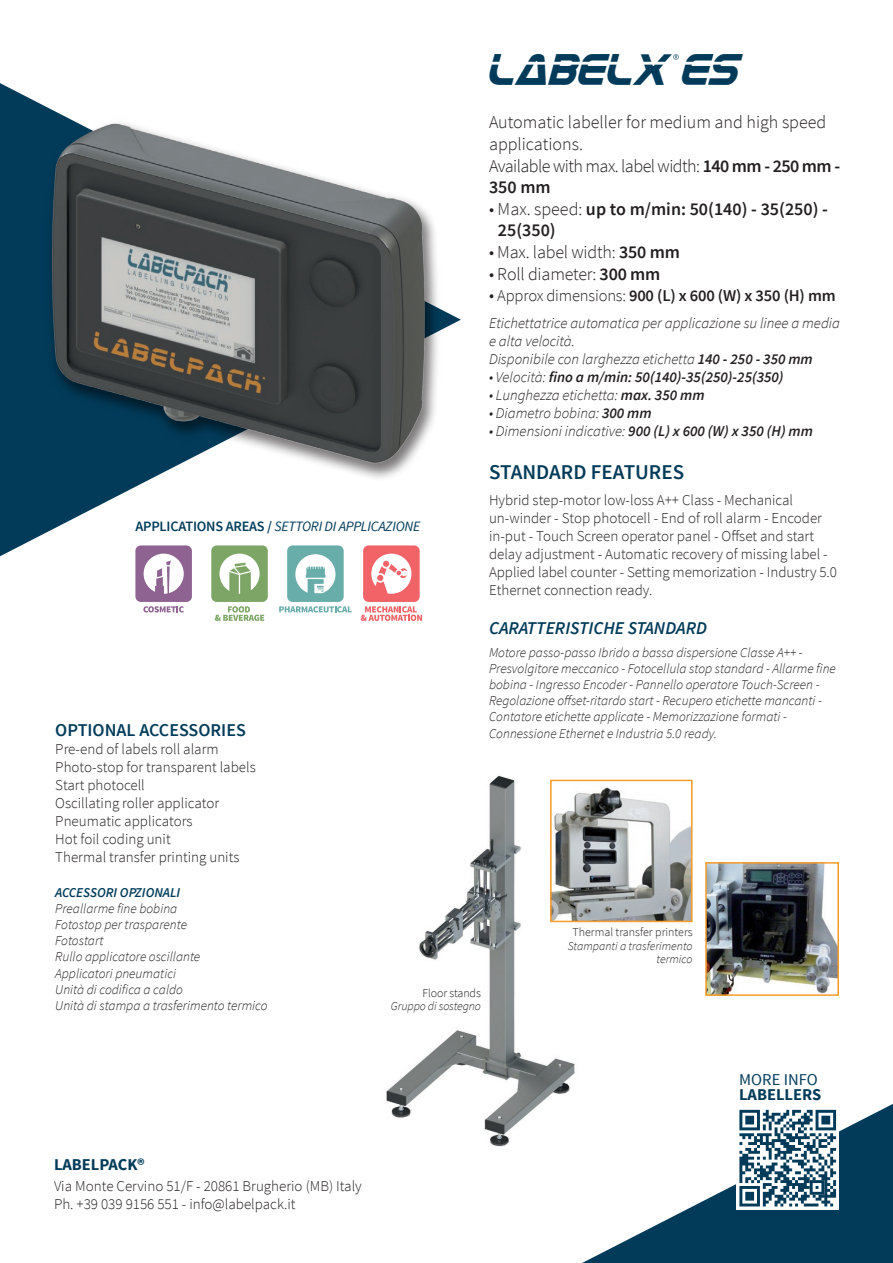
<style>
.page{position:relative;width:893px;height:1263px;background:#fff}
.page>*{position:absolute;margin:0;border:0;box-sizing:border-box;transform-origin:0 0}
.t1{font:italic 46.5px "Laserian";color:#023b59;scale:.49 1}
.t2{font:600 21px "Source Sans Pro";color:#023b59}
.t3{font:300 18px/21.6px "Source Sans Pro";letter-spacing:-.01em;color:#231f20}
.t4{font:600 18px "Source Sans Pro";color:#231f20}
.t5{font:300 18px "Source Sans Pro";letter-spacing:-.03em;color:#231f20}
.t6{font:italic 600 18px "Source Sans Pro";color:#023b59}
.t7{font:600 18px "Source Sans Pro";color:#023b59}
.t8{font:600 16.5px "Source Sans Pro";letter-spacing:-.01em;color:#231f20}
.t9{font:700 16.5px "Source Sans Pro";color:#023b59}
.t10{font:16.5px "Source Sans Pro";color:#023b59}
.t11{font:300 15px/18px "Source Sans Pro";color:#231f20}
.t12{font:italic 300 15px/18px "Source Sans Pro";color:#231f20}
.t13{font:italic 600 15px "Source Sans Pro";color:#231f20}
.t14{font:italic 14.25px "Source Sans Pro";letter-spacing:-.015em;color:#023b59}
.t15{font:italic 300 13.5px/16.2px "Source Sans Pro";color:#231f20}
.t16{font:italic 600 13.5px "Source Sans Pro";color:#023b59}
.t17{font:italic 300 12px/13.5px "Source Sans Pro";color:#231f20;text-align:right}
.t18{font:300 12px "Source Sans Pro";color:#231f20}
.s1{font-weight:600}
.s2{font-weight:300}
.s3{font-weight:300;font-size:18px}
.s4{font-weight:600;font-style:normal}
</style>
<div class="page">
<svg style="left:673px;top:54px;width:6px;height:6px"></svg>
<img style="left:386px;top:775px;width:200px;height:372px">
<svg style="left:582px;top:1104px;width:311px;height:159px"></svg>
<svg style="left:0;top:83px;width:112px;height:473px"></svg>
<div style="left:135px;top:545px;width:57px;height:57px;background:#8f6391;border-radius:5px"></div>
<svg style="left:144px;top:554px;width:40px;height:40px"></svg>
<svg style="left:143px;top:606px;width:41px;height:6px"></svg>
<div style="left:211px;top:545px;width:57px;height:57px;background:#7da565;border-radius:5px"></div>
<svg style="left:219px;top:554px;width:41px;height:40px"></svg>
<svg style="left:215px;top:606px;width:49px;height:15px"></svg>
<svg style="left:361px;top:606px;width:61px;height:15px"></svg>
<div style="left:363px;top:545px;width:57px;height:57px;background:#f16367;border-radius:5px"></div>
<svg style="left:371px;top:554px;width:40px;height:40px"></svg>
<div style="left:287px;top:545px;width:57px;height:57px;background:#69adaa;border-radius:5px"></div>
<svg style="left:295px;top:554px;width:40px;height:39px"></svg>
<svg style="left:279px;top:606px;width:73px;height:6px"></svg>
<svg style="left:736px;top:1107px;width:103px;height:102px"></svg>
<svg style="left:739px;top:1110px;width:97px;height:96px"></svg>
<img style="left:0;top:98px;width:461px;height:401px">
<div style="left:551px;top:780px;width:141px;height:141px;background:#fff"></div>
<img style="left:553px;top:787px;width:137px;height:132px">
<div style="left:550px;top:780px;width:143px;height:142px;border:2px solid #f89c28"></div>
<img style="left:708px;top:865px;width:128px;height:128px">
<div style="left:705px;top:862px;width:134px;height:134px;border:2px solid #f89c28"></div>
<p class="t1" style="left:486px;top:51px;width:537px">LABELX ES</p>
<p class="t3" style="left:489px;top:112px;width:339px">Automatic labeller for medium and high speed applications.</p>
<p class="t5" style="left:489px;top:155px;width:353px">Available with max. label width: <span class="s1">140 mm - 250 mm -</span></p>
<p class="t4" style="left:489px;top:176px;width:63px">350 mm</p>
<p class="t4" style="left:489px;top:197px;width:341px"><span class="s2">• Max. speed:</span> up to m/min: 50(140) - 35(250) -</p>
<p class="t4" style="left:498px;top:219px;width:59px">25(350)</p>
<p class="t3" style="left:489px;top:241px;width:192px">• Max. label width: <span class="s1">350 mm</span></p>
<p class="t3" style="left:489px;top:263px;width:173px">• Roll diameter: <span class="s1">300 mm</span></p>
<p class="t8" style="left:489px;top:285px;width:348px"><span class="s3">•</span> <span class="s2">Approx dimensions:</span> 900 (L) x 600 (W) x 350 (H) mm</p>
<p class="t12" style="left:489px;top:314px;width:353px">Etichettatrice automatica per applicazione su linee a media e alta velocità.</p>
<p class="t12" style="left:489px;top:350px;width:325px">Disponibile con larghezza etichetta <span class="s1">140 - 250 - 350 mm</span></p>
<p class="t13" style="left:489px;top:368px;width:296px"><span class="s2">• Velocità:</span> fino a m/min: 50(140)-35(250)-25(350)</p>
<p class="t12" style="left:489px;top:386px;width:217px">• Lunghezza etichetta: <span class="s1">max. 350 mm</span></p>
<p class="t12" style="left:489px;top:404px;width:164px">• Diametro bobina: <span class="s1">300 mm</span></p>
<p class="t12" style="left:489px;top:422px;width:325px">• Dimensioni indicative: <span class="s1">900 (L) x 600 (W) x 350 (H) mm</span></p>
<p class="t2" style="left:489px;top:459px;width:197px">STANDARD FEATURES</p>
<p class="t11" style="left:489px;top:491px;width:306px">Hybrid step-motor low-loss A++ Class - Mechanical</p>
<p class="t11" style="left:489px;top:509px;width:349px">un-winder - Stop photocell - End of roll alarm - Encoder in-put - Touch Screen operator panel - Offset and start delay adjustment - Automatic recovery of missing label - Applied label counter - Setting memorization - Industry 5.0<br>Ethernet connection ready.</p>
<p class="t6" style="left:489px;top:617px;width:219px">CARATTERISTICHE STANDARD</p>
<p class="t15" style="left:489px;top:644px;width:348px">Motore passo-passo Ibrido a bassa dispersione Classe A++ -<br>Presvolgitore meccanico - Fotocellula stop standard - Allarme fine</p>
<p class="t15" style="left:489px;top:676px;width:332px">bobina - Ingresso Encoder - Pannello operatore Touch-Screen -</p>
<p class="t15" style="left:489px;top:693px;width:334px">Regolazione offset-ritardo start - Recupero etichette mancanti -</p>
<p class="t15" style="left:489px;top:709px;width:299px">Contatore etichette applicate - Memorizzazione formati -</p>
<p class="t14" style="left:135px;top:518px;width:286px"><span class="s4">APPLICATIONS AREAS /</span> SETTORI DI APPLICAZIONE</p>
<p class="t7" style="left:55px;top:719px;width:192px">OPTIONAL ACCESSORIES</p>
<p class="t15" style="left:489px;top:725px;width:230px">Connessione Ethernet e Industria 5.0 ready.</p>
<p class="t11" style="left:55px;top:740px;width:165px">Pre-end of labels roll alarm</p>
<p class="t11" style="left:55px;top:758px;width:202px">Photo-stop for transparent labels</p>
<p class="t11" style="left:55px;top:776px;width:91px">Start photocell</p>
<p class="t11" style="left:55px;top:794px;width:165px">Oscillating roller applicator</p>
<p class="t11" style="left:55px;top:812px;width:139px">Pneumatic applicators</p>
<p class="t11" style="left:55px;top:830px;width:117px">Hot foil coding unit</p>
<p class="t11" style="left:55px;top:848px;width:186px">Thermal transfer printing units</p>
<p class="t16" style="left:55px;top:884px;width:126px">ACCESSORI OPZIONALI</p>
<p class="t15" style="left:55px;top:900px;width:124px">Preallarme fine bobina</p>
<p class="t15" style="left:55px;top:916px;width:133px">Fotostop per trasparente</p>
<p class="t15" style="left:55px;top:933px;width:50px">Fotostart</p>
<p class="t15" style="left:55px;top:949px;width:146px">Rullo applicatore oscillante</p>
<p class="t15" style="left:55px;top:965px;width:122px">Applicatori pneumatici</p>
<p class="t15" style="left:55px;top:981px;width:129px">Unità di codifica a caldo</p>
<p class="t15" style="left:55px;top:997px;width:214px">Unità di stampa a trasferimento termico</p>
<p class="t18" style="left:572px;top:925px;width:122px">Thermal transfer printers</p>
<p class="t17" style="left:568px;top:939px;width:126px">Stampanti a trasferimento termico</p>
<p class="t18" style="left:422px;top:985px;width:60px">Floor stands</p>
<p class="t17" style="left:391px;top:999px;width:91px">Gruppo di sostegno</p>
<p class="t9" style="left:54px;top:1153px;width:92px">LABELPACK®</p>
<p class="t11" style="left:54px;top:1177px;width:309px">Via Monte Cervino 51/F - 20861 Brugherio (MB) Italy</p>
<p class="t11" style="left:54px;top:1195px;width:243px">Ph. +39 039 9156 551 - info@labelpack.it</p>
<p class="t10" style="left:739px;top:1069px;width:80px">MORE INFO</p>
<p class="t9" style="left:739px;top:1084px;width:84px">LABELLERS</p>
</div>
